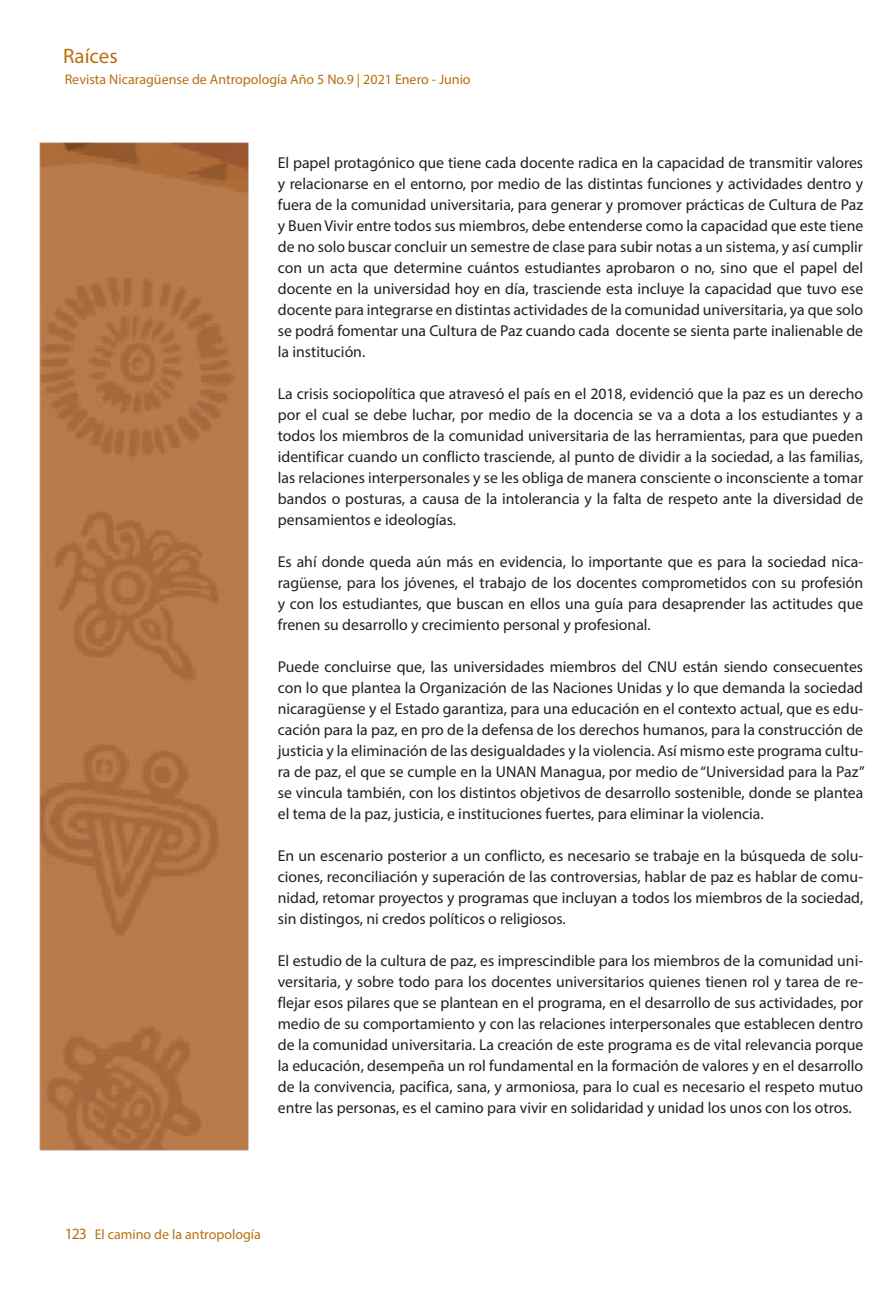
<style>
.page{position:relative;width:893px;height:1290px;background:#fff}
.page>*{position:absolute;margin:0;border:0;box-sizing:border-box;transform-origin:0 0}
.t1{font:21px "Myriad Pro";color:#b7700f}
.t2{font:15.75px/21px "Myriad Pro";color:#231f20;text-align:justify}
.t3{font:14px "Myriad Pro";color:#b7700f}
.s1{font-size:15.75px}
</style>
<div class="page">
<img style="left:39px;top:142px;width:210px;height:1009px">
<h1 class="t1" style="left:63px;top:43px;width:56px">Raíces</h1>
<p class="t3" style="left:65px;top:71px;width:407px">Revista Nicaragüense de Antropología Año 5 No.9 | 2021 Enero - Junio</p>
<p class="t2" style="left:278px;top:152px;width:587px">El papel protagónico que tiene cada docente radica en la capacidad de transmitir valores y relacionarse en el entorno, por medio de las distintas funciones y actividades dentro y fuera de la comunidad universitaria, para generar y promover prácticas de Cultura de Paz y Buen Vivir entre todos sus miembros, debe entenderse como la capacidad que este tiene de no solo buscar concluir un semestre de clase para subir notas a un sistema, y así cumplir con un acta que determine cuántos estudiantes aprobaron o no, sino que el papel del docente en la universidad hoy en día, trasciende esta incluye la capacidad que tuvo ese docente para integrarse en distintas actividades de la comunidad universitaria, ya que solo se podrá fomentar una Cultura de Paz cuando cada docente se sienta parte inalienable de la institución.</p>
<p class="t2" style="left:278px;top:383px;width:587px">La crisis sociopolítica que atravesó el país en el 2018, evidenció que la paz es un derecho por el cual se debe luchar, por medio de la docencia se va a dota a los estudiantes y a todos los miembros de la comunidad universitaria de las herramientas, para que pueden identificar cuando un conflicto trasciende, al punto de dividir a la sociedad, a las familias, las relaciones interpersonales y se les obliga de manera consciente o inconsciente a tomar bandos o posturas, a causa de la intolerancia y la falta de respeto ante la diversidad de pensamientos e ideologías.</p>
<p class="t2" style="left:278px;top:551px;width:587px">Es ahí donde queda aún más en evidencia, lo importante que es para la sociedad nica&shy;ragüense, para los jóvenes, el trabajo de los docentes comprometidos con su profesión y con los estudiantes, que buscan en ellos una guía para desaprender las actitudes que frenen su desarrollo y crecimiento personal y profesional.</p>
<p class="t2" style="left:278px;top:656px;width:588px">Puede concluirse que, las universidades miembros del CNU están siendo consecuentes con lo que plantea la Organización de las Naciones Unidas y lo que demanda la sociedad nicaragüense y el Estado garantiza, para una educación en el contexto actual, que es edu&shy;cación para la paz, en pro de la defensa de los derechos humanos, para la construcción de justicia y la eliminación de las desigualdades y la violencia. Así mismo este programa cultu&shy;ra de paz, el que se cumple en la UNAN Managua, por medio de “Universidad para la Paz” se vincula también, con los distintos objetivos de desarrollo sostenible, donde se plantea el tema de la paz, justicia, e instituciones fuertes, para eliminar la violencia.</p>
<p class="t2" style="left:278px;top:845px;width:587px">En un escenario posterior a un conflicto, es necesario se trabaje en la búsqueda de solu&shy;ciones, reconciliación y superación de las controversias, hablar de paz es hablar de comu&shy;nidad, retomar proyectos y programas que incluyan a todos los miembros de la sociedad, sin distingos, ni credos políticos o religiosos.</p>
<p class="t2" style="left:278px;top:950px;width:587px">El estudio de la cultura de paz, es imprescindible para los miembros de la comunidad uni&shy;versitaria, y sobre todo para los docentes universitarios quienes tienen rol y tarea de re&shy;flejar esos pilares que se plantean en el programa, en el desarrollo de sus actividades, por medio de su comportamiento y con las relaciones interpersonales que establecen dentro de la comunidad universitaria. La creación de este programa es de vital relevancia porque la educación, desempeña un rol fundamental en la formación de valores y en el desarrollo de la convivencia, pacifica, sana, y armoniosa, para lo cual es necesario el respeto mutuo entre las personas, es el camino para vivir en solidaridad y unidad los unos con los otros.</p>
<p class="t3" style="left:65px;top:1226px;width:198px"><span class="s1">123</span> El camino de la antropología</p>
</div>
